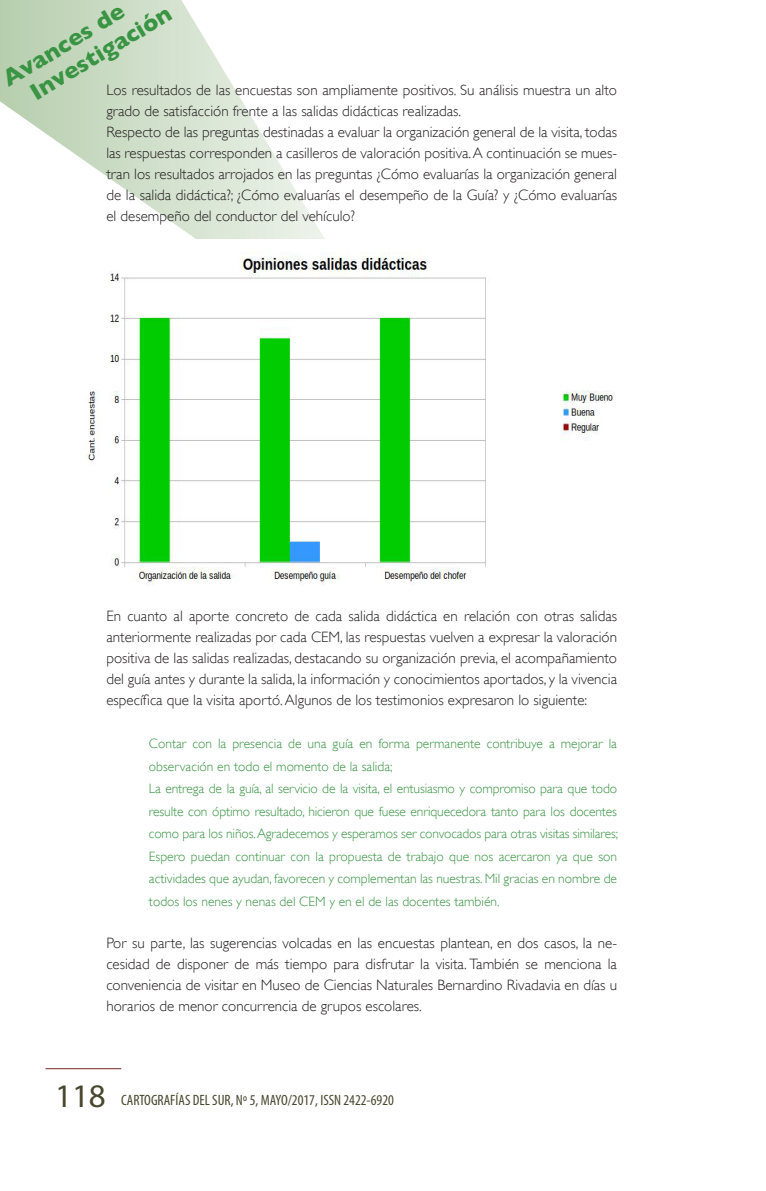
<style>
.page{position:relative;width:766px;height:1191px;background:#fff}
.page>*{position:absolute;margin:0;border:0;box-sizing:border-box;transform-origin:0 0}
.t1{font:700 24px/26.2px "Gill Sans";color:#399443}
.Texto_interior{font:300 15px/21px "Gill Sans";color:#231f20;text-align:justify}
.t2{font:condensed 15px "Myriad Pro";color:#48472d}
.Citas_textuales{font:300 13.5px/22.5px "Gill Sans";color:#399443;text-align:justify}
.s1{font-stretch:normal;font-size:33px}
.s2{font-style:inherit}
</style>
<div class="page">
<hr style="left:45px;top:1068px;width:76px;height:1px;background:#7c222b">
<svg style="left:0;top:0;width:325px;height:239px"></svg>
<img style="left:86px;top:252px;width:529px;height:331px">
<h1 class="t1" style="left:12px;top:60px;width:162px;text-indent:-16px;rotate:-31deg">Avances de<br>Investigación</h1>
<p class="Texto_interior" style="left:106px;top:80px;width:512px">Los resultados de las encuestas son ampliamente positivos. Su análisis muestra un alto grado de satisfacción frente a las salidas didácticas realizadas.</p>
<p class="Texto_interior" style="left:106px;top:122px;width:512px">Respecto de las preguntas destinadas a evaluar la organización general de la visita, todas las respuestas corresponden a casilleros de valoración positiva. A continuación se mues&shy;tran los resultados arrojados en las preguntas ¿Cómo evaluarías la organización general de la salida didáctica?; ¿Cómo evaluarías el desempeño de la Guía? y ¿Cómo evaluarías el desempeño del conductor del vehículo?</p>
<p class="Texto_interior" style="left:106px;top:605px;width:512px">En cuanto al aporte concreto de cada salida didáctica en relación con otras salidas anteriormente realizadas por cada CEM, las respuestas vuelven a expresar la valoración positiva de las salidas realizadas, destacando su organización previa, el acompañamiento del guía antes y durante la salida, la información y conocimientos aportados, y la vivencia específica que la visita aportó. Algunos de los testimonios expresaron lo siguiente:</p>
<p class="Citas_textuales" style="left:149px;top:732px;width:469px">Contar con la presencia de una guía en forma permanente contribuye a mejorar la observación en todo el momento de la salida;</p>
<p class="Citas_textuales" style="left:149px;top:777px;width:470px">La entrega de la guía, al servicio de la visita, el entusiasmo y compromiso para que todo resulte con óptimo resultado, hicieron que fuese enriquecedora tanto para los docentes como para los niños. Agradecemos y esperamos ser convocados para otras visitas similares;</p>
<p class="Citas_textuales" style="left:149px;top:845px;width:469px">Espero puedan continuar con la propuesta de trabajo que nos acercaron ya que son actividades que ayudan, favorecen y complementan las nuestras. Mil gracias en nombre de todos los nenes y nenas del CEM y en el de las docentes también.</p>
<p class="Texto_interior" style="left:106px;top:932px;width:512px">Por su parte, las sugerencias volcadas en las encuestas plantean, en dos casos, la ne&shy;cesidad de disponer de más tiempo para disfrutar la visita. También se menciona la conveniencia de visitar en Museo de Ciencias Naturales Bernardino Rivadavia en días u horarios de menor concurrencia de grupos escolares.</p>
<p class="t2" style="left:55px;top:1091px;width:340px"><span class="s1">118</span> CARTOGRAFÍAS DEL SUR, Nº 5, <span class="s2">MAYO</span>/2017, ISSN 2422-6920</p>
</div>
